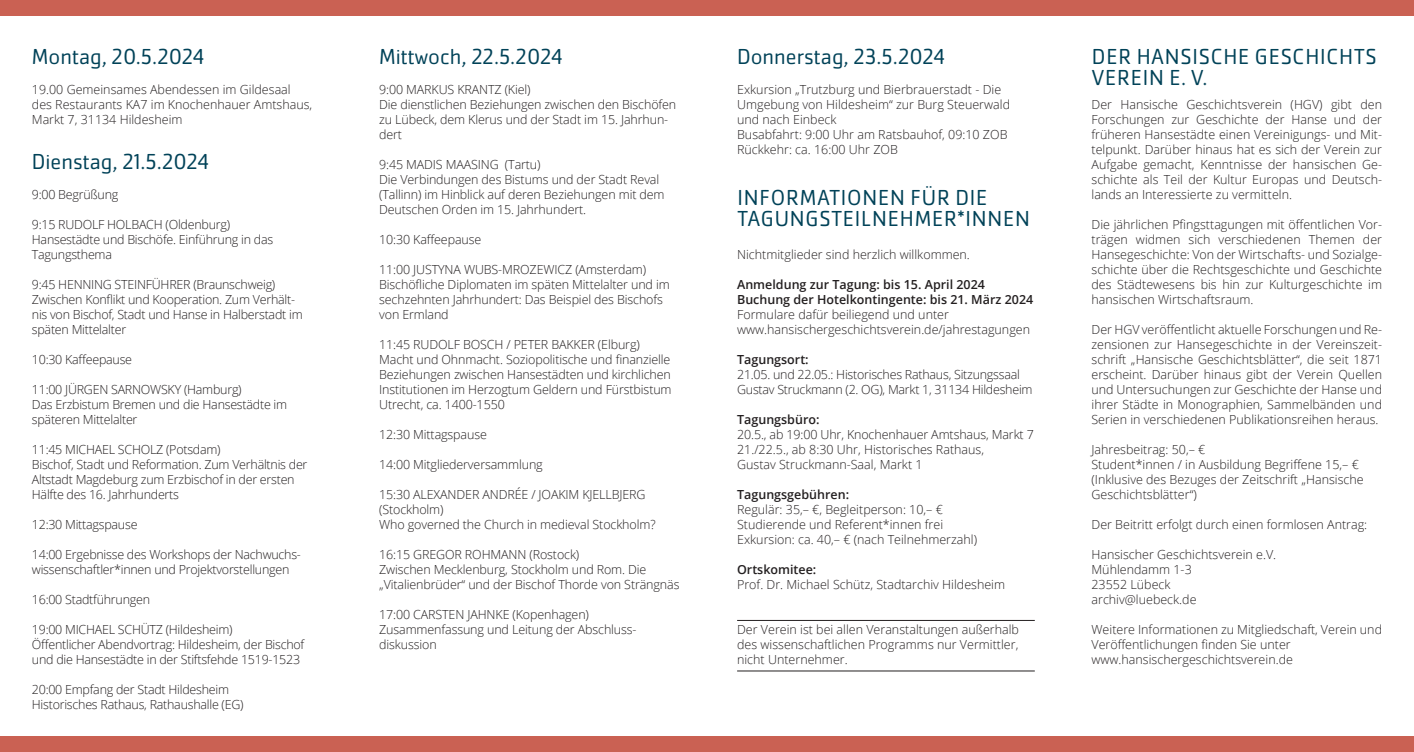
<style>
.page{position:relative;width:1414px;height:752px;background:#fff}
.page>*{position:absolute;margin:0;border:0;box-sizing:border-box;transform-origin:0 0}
.t1{font:300 22.5px/21.2px "Cachet Pro";letter-spacing:.035em;color:#014258}
.t2{font:300 22.5px "Cachet Pro";color:#014258}
.t3{font:300 22.5px "Cachet Pro";letter-spacing:-.01em;color:#014258}
.t4{font:300 12.5px/15px "Open Sans";letter-spacing:-.01em;color:#231f20}
.t5{font:600 12.5px/15px "Open Sans";color:#231f20}
</style>
<div class="page">
<div style="left:0;top:0;width:1414px;height:16px;background:#ca6153"></div>
<div style="left:0;top:735px;width:1414px;height:16px;background:#ca6153"></div>
<hr style="left:737px;top:619px;width:298px;height:1px;background:#231f20">
<hr style="left:737px;top:670px;width:298px;height:1px;background:#231f20">
<h1 class="t2" style="left:32px;top:43px;width:174px">Montag, 20.5.2024</h1>
<p class="t4" style="left:32px;top:81px;width:282px">19.00 Gemeinsames Abendessen im Gildesaal des Restaurants KA7 im Knochenhauer Amtshaus,<br>Markt 7, 31134 Hildesheim</p>
<h1 class="t2" style="left:32px;top:148px;width:179px">Dienstag, 21.5.2024</h1>
<p class="t4" style="left:32px;top:186px;width:88px">9:00 Begrüßung</p>
<p class="t4" style="left:32px;top:216px;width:243px">9:15 RUDOLF HOLBACH (Oldenburg)<br>Hansestädte und Bischöfe. Einführung in das<br>Tagungsthema</p>
<p class="t4" style="left:32px;top:276px;width:272px">9:45 HENNING STEINFÜHRER (Braunschweig)<br>Zwischen Konflikt und Kooperation. Zum Verhält&shy;nis von Bischof, Stadt und Hanse in Halberstadt im späten Mittelalter</p>
<p class="t4" style="left:32px;top:351px;width:102px">10:30 Kaffeepause</p>
<p class="t4" style="left:32px;top:381px;width:257px">11:00 JÜRGEN SARNOWSKY (Hamburg)<br>Das Erzbistum Bremen und die Hansestädte im späteren Mittelalter</p>
<p class="t4" style="left:32px;top:441px;width:277px">11:45 MICHAEL SCHOLZ (Potsdam)<br>Bischof, Stadt und Reformation. Zum Verhältnis der Altstadt Magdeburg zum Erzbischof in der ersten Hälfte des 16. Jahrhunderts</p>
<p class="t4" style="left:32px;top:516px;width:107px">12:30 Mittagspause</p>
<p class="t4" style="left:32px;top:546px;width:271px">14:00 Ergebnisse des Workshops der Nachwuchs&shy;wissenschaftler*innen und Projektvorstellungen</p>
<p class="t4" style="left:32px;top:591px;width:120px">16:00 Stadtführungen</p>
<p class="t4" style="left:32px;top:621px;width:274px">19:00 MICHAEL SCHÜTZ (Hildesheim)<br>Öffentlicher Abendvortrag: Hildesheim, der Bischof und die Hansestädte in der Stiftsfehde 1519-1523</p>
<p class="t4" style="left:32px;top:681px;width:213px">20:00 Empfang der Stadt Hildesheim<br>Historisches Rathaus, Rathaushalle (EG)</p>
<h1 class="t3" style="left:379px;top:43px;width:185px">Mittwoch, 22.5.2024</h1>
<p class="t4" style="left:379px;top:81px;width:299px">9:00 MARKUS KRANTZ (Kiel)<br>Die dienstlichen Beziehungen zwischen den Bischöfen zu Lübeck, dem Klerus und der Stadt im 15. Jahrhun&shy;dert</p>
<p class="t4" style="left:379px;top:156px;width:287px">9:45 MADIS MAASING (Tartu)<br>Die Verbindungen des Bistums und der Stadt Reval (Tallinn) im Hinblick auf deren Beziehungen mit dem Deutschen Orden im 15. Jahrhundert.</p>
<p class="t4" style="left:379px;top:231px;width:104px">10:30 Kaffeepause</p>
<p class="t4" style="left:379px;top:261px;width:292px">11:00 JUSTYNA WUBS-MROZEWICZ (Amsterdam)<br>Bischöfliche Diplomaten im späten Mittelalter und im sechzehnten Jahrhundert: Das Beispiel des Bischofs von Ermland</p>
<p class="t4" style="left:379px;top:336px;width:294px">11:45 RUDOLF BOSCH / PETER BAKKER (Elburg)<br>Macht und Ohnmacht. Soziopolitische und finanzielle Beziehungen zwischen Hansestädten und kirchlichen Institutionen im Herzogtum Geldern und Fürstbistum Utrecht, ca. 1400-1550</p>
<p class="t4" style="left:379px;top:426px;width:109px">12:30 Mittagspause</p>
<p class="t4" style="left:379px;top:456px;width:165px">14:00 Mitgliederversammlung</p>
<p class="t4" style="left:379px;top:486px;width:278px">15:30 ALEXANDER ANDRÉE / JOAKIM KJELLBJERG (Stockholm)<br>Who governed the Church in medieval Stockholm?</p>
<p class="t4" style="left:379px;top:546px;width:302px">16:15 GREGOR ROHMANN (Rostock)<br>Zwischen Mecklenburg, Stockholm und Rom. Die „Vitalienbrüder“ und der Bischof Thorde von Strängnäs</p>
<p class="t4" style="left:379px;top:606px;width:259px">17:00 CARSTEN JAHNKE (Kopenhagen)<br>Zusammenfassung und Leitung der Abschluss&shy;diskussion</p>
<h1 class="t2" style="left:737px;top:43px;width:209px">Donnerstag, 23.5.2024</h1>
<p class="t4" style="left:737px;top:81px;width:274px">Exkursion „Trutzburg und Bierbrauerstadt - Die Umgebung von Hildesheim“ zur Burg Steuerwald und nach Einbeck<br>Busabfahrt: 9:00 Uhr am Ratsbauhof, 09:10 ZOB Rückkehr: ca. 16:00 Uhr ZOB</p>
<h1 class="t1" style="left:737px;top:187px;width:294px">INFORMATIONEN FÜR DIE<br>TAGUNGSTEILNEHMER*INNEN</h1>
<p class="t4" style="left:737px;top:246px;width:234px">Nichtmitglieder sind herzlich willkommen.</p>
<p class="t5" style="left:737px;top:276px;width:298px">Anmeldung zur Tagung: bis 15. April 2024<br>Buchung der Hotelkontingente: bis 21. März 2024</p>
<p class="t4" style="left:737px;top:306px;width:294px">Formulare dafür beiliegend und unter www.hansischergeschichtsverein.de/jahrestagungen</p>
<p class="t5" style="left:737px;top:351px;width:73px">Tagungsort:</p>
<p class="t4" style="left:737px;top:366px;width:297px">21.05. und 22.05.: Historisches Rathaus, Sitzungssaal<br>Gustav Struckmann (2. OG), Markt 1, 31134 Hildesheim</p>
<p class="t5" style="left:737px;top:411px;width:84px">Tagungsbüro:</p>
<p class="t4" style="left:737px;top:426px;width:298px">20.5., ab 19:00 Uhr, Knochenhauer Amtshaus, Markt 7<br>21./22.5., ab 8:30 Uhr, Historisches Rathaus,<br>Gustav Struckmann-Saal, Markt 1</p>
<p class="t5" style="left:737px;top:486px;width:113px">Tagungsgebühren:</p>
<p class="t4" style="left:737px;top:501px;width:241px">Regulär: 35,– €, Begleitperson: 10,– €<br>Studierende und Referent*innen frei<br>Exkursion: ca. 40,– € (nach Teilnehmerzahl)</p>
<p class="t5" style="left:737px;top:561px;width:81px">Ortskomitee:</p>
<p class="t4" style="left:737px;top:576px;width:269px">Prof. Dr. Michael Schütz, Stadtarchiv Hildesheim</p>
<p class="t4" style="left:737px;top:621px;width:283px;text-align:justify">Der Verein ist bei allen Veranstaltungen außerhalb des wissenschaftlichen Programms nur Vermittler, nicht Unternehmer.</p>
<h1 class="t1" style="left:1092px;top:46px;width:286px">DER HANSISCHE GESCHICHTS<br>VEREIN E. V.</h1>
<p class="t4" style="left:1091px;top:96px;width:292px;text-align:justify">Der Hansische Geschichtsverein (HGV) gibt den Forschungen zur Geschichte der Hanse und der früheren Hansestädte einen Vereinigungs- und Mit&shy;telpunkt. Darüber hinaus hat es sich der Verein zur Aufgabe gemacht, Kenntnisse der hansischen Ge&shy;schichte als Teil der Kultur Europas und Deutsch&shy;lands an Interessierte zu vermitteln.</p>
<p class="t4" style="left:1091px;top:216px;width:292px;text-align:justify">Die jährlichen Pfingsttagungen mit öffentlichen Vor&shy;trägen widmen sich verschiedenen Themen der Hansegeschichte: Von der Wirtschafts- und Sozialge&shy;schichte über die Rechtsgeschichte und Geschichte des Städtewesens bis hin zur Kulturgeschichte im hansischen Wirtschaftsraum.</p>
<p class="t4" style="left:1091px;top:321px;width:292px;text-align:justify">Der HGV veröffentlicht aktuelle Forschungen und Re&shy;zensionen zur Hansegeschichte in der Vereinszeit&shy;schrift „Hansische Geschichtsblätter“, die seit 1871 erscheint. Darüber hinaus gibt der Verein Quellen und Untersuchungen zur Geschichte der Hanse und ihrer Städte in Monographien, Sammelbänden und Serien in verschiedenen Publikationsreihen heraus.</p>
<p class="t4" style="left:1091px;top:441px;width:274px">Jahresbeitrag: 50,– €<br>Student*innen / in Ausbildung Begriffene 15,– € (Inklusive des Bezuges der Zeitschrift „Hansische Geschichtsblätter“)</p>
<p class="t4" style="left:1091px;top:516px;width:277px">Der Beitritt erfolgt durch einen formlosen Antrag:</p>
<p class="t4" style="left:1091px;top:546px;width:186px">Hansischer Geschichtsverein e.V.<br>Mühlendamm 1-3<br>23552 Lübeck archiv@luebeck.de</p>
<p class="t4" style="left:1091px;top:621px;width:292px">Weitere Informationen zu Mitgliedschaft, Verein und<br>Veröffentlichungen finden Sie unter www.hansischergeschichtsverein.de</p>
</div>
